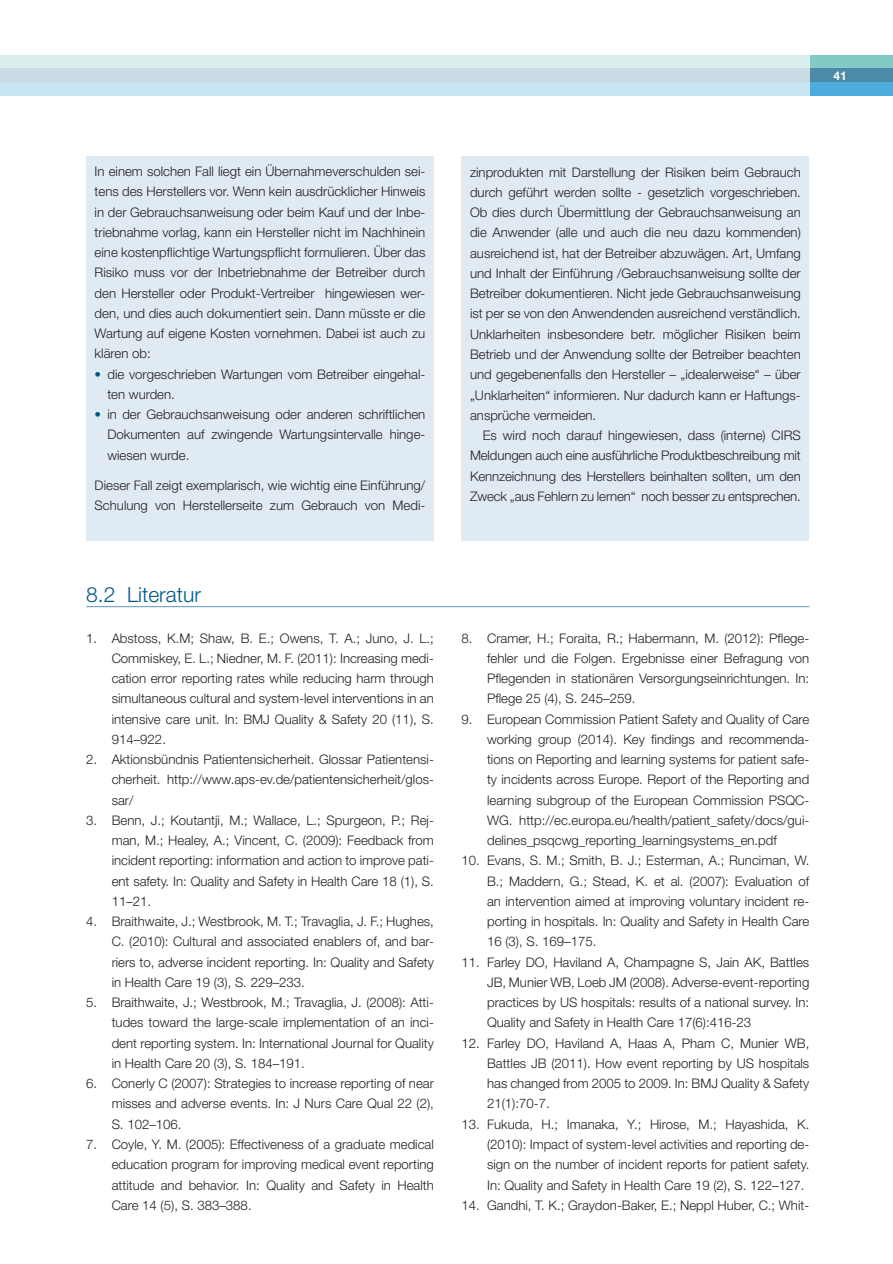
<style>
.page{position:relative;width:893px;height:1264px;background:#fff}
.page>*{position:absolute;margin:0;border:0;box-sizing:border-box;transform-origin:0 0}
.Subline{font:300 21px "Helvetica Neue";color:#005883}
.Copy{font:300 13.2px/20.2px "Helvetica Neue";color:#231f20;text-align:justify}
.t1{font:700 12px "Helvetica Neue";color:#fff}
.s1{color:#005883}
</style>
<div class="page">
<div style="left:0;top:55px;width:893px;height:14px;background:#83c9c6"></div>
<div style="left:0;top:69px;width:893px;height:13px;background:#4d8aa8"></div>
<div style="left:0;top:82px;width:893px;height:14px;background:#4dacdd"></div>
<svg style="left:0;top:55px;width:809px;height:41px"></svg>
<div style="left:86px;top:156px;width:348px;height:385px;background:#e0eaf2"></div>
<div style="left:461px;top:156px;width:348px;height:385px;background:#e0eaf2"></div>
<hr style="left:86px;top:606px;width:723px;height:1px;background:#5b98ba">
<p class="t1" style="left:833px;top:69px;width:15px">41</p>
<p class="Copy" style="left:95px;top:161px;width:332px">In einem solchen Fall liegt ein Übernahmeverschulden sei&shy;tens des Herstellers vor. Wenn kein ausdrücklicher Hinweis in der Gebrauchsanweisung oder beim Kauf und der Inbe&shy;triebnahme vorlag, kann ein Hersteller nicht im Nachhinein eine kostenpflichtige Wartungspflicht formulieren. Über das Risiko muss vor der Inbetriebnahme der Betreiber durch den Hersteller oder Produkt-Vertreiber hingewiesen wer&shy;den, und dies auch dokumentiert sein. Dann müsste er die Wartung auf eigene Kosten vornehmen. Dabei ist auch zu klären ob:</p>
<p class="Copy" style="left:107px;top:363px;width:319px;text-indent:-13px"><span class="s1">•</span> die vorgeschrieben Wartungen vom Betreiber eingehal&shy;ten wurden.</p>
<p class="Copy" style="left:107px;top:404px;width:319px;text-indent:-13px"><span class="s1">•</span> in der Gebrauchsanweisung oder anderen schriftlichen Dokumenten auf zwingende Wartungsintervalle hinge&shy;wiesen wurde.</p>
<p class="Copy" style="left:95px;top:475px;width:332px">Dieser Fall zeigt exemplarisch, wie wichtig eine Einführung/<br>Schulung von Herstellerseite zum Gebrauch von Medi-</p>
<p class="Copy" style="left:470px;top:161px;width:332px">zinprodukten mit Darstellung der Risiken beim Gebrauch durch geführt werden sollte - gesetzlich vorgeschrieben.<br>Ob dies durch Übermittlung der Gebrauchsanweisung an die Anwender (alle und auch die neu dazu kommenden) ausreichend ist, hat der Betreiber abzuwägen. Art, Umfang und Inhalt der Einführung /Gebrauchsanweisung sollte der Betreiber dokumentieren. Nicht jede Gebrauchsanweisung ist per se von den Anwendenden ausreichend verständlich.<br>Unklarheiten insbesondere betr. möglicher Risiken beim Betrieb und der Anwendung sollte der Betreiber beachten und gegebenenfalls den Hersteller – „idealerweise“ – über „Unklarheiten“ informieren. Nur dadurch kann er Haftungs&shy;ansprüche vermeiden.</p>
<p class="Copy" style="left:470px;top:425px;width:332px;text-indent:13px">Es wird noch darauf hingewiesen, dass (interne) CIRS Meldungen auch eine ausführliche Produktbeschreibung mit Kennzeichnung des Herstellers beinhalten sollten, um den Zweck „aus Fehlern zu lernen“ noch besser zu entsprechen.</p>
<p class="Subline" style="left:86px;top:582px;width:116px">8.2 Literatur</p>
<p class="Copy" style="left:112px;top:627px;width:324px;text-indent:-26px">1. Abstoss, K.M; Shaw, B. E.; Owens, T. A.; Juno, J. L.; Commiskey, E. L.; Niedner, M. F. (2011): Increasing medi&shy;cation error reporting rates while reducing harm through simultaneous cultural and system-level interventions in an intensive care unit. In: BMJ Quality &amp; Safety 20 (11), S.<br>914–922.</p>
<p class="Copy" style="left:112px;top:749px;width:324px;text-indent:-26px">2. Aktionsbündnis Patientensicherheit. Glossar Patientensi&shy;cherheit. http://www.aps-ev.de/patientensicherheit/glos&shy;sar/</p>
<p class="Copy" style="left:112px;top:809px;width:324px;text-indent:-26px">3. Benn, J.; Koutantji, M.; Wallace, L.; Spurgeon, P.; Rej&shy;man, M.; Healey, A.; Vincent, C. (2009): Feedback from incident reporting: information and action to improve pati&shy;ent safety. In: Quality and Safety in Health Care 18 (1), S.<br>11–21.</p>
<p class="Copy" style="left:112px;top:911px;width:324px;text-indent:-26px">4. Braithwaite, J.; Westbrook, M. T.; Travaglia, J. F.; Hughes, C. (2010): Cultural and associated enablers of, and bar&shy;riers to, adverse incident reporting. In: Quality and Safety in Health Care 19 (3), S. 229–233.</p>
<p class="Copy" style="left:112px;top:992px;width:324px;text-indent:-26px">5. Braithwaite, J.; Westbrook, M.; Travaglia, J. (2008): Atti&shy;tudes toward the large-scale implementation of an inci&shy;dent reporting system. In: International Journal for Quality in Health Care 20 (3), S. 184–191.</p>
<p class="Copy" style="left:112px;top:1073px;width:324px;text-indent:-26px">6. Conerly C (2007): Strategies to increase reporting of near misses and adverse events. In: J Nurs Care Qual 22 (2), S. 102–106.</p>
<p class="Copy" style="left:112px;top:1133px;width:324px;text-indent:-26px">7. Coyle, Y. M. (2005): Effectiveness of a graduate medical education program for improving medical event reporting attitude and behavior. In: Quality and Safety in Health Care 14 (5), S. 383–388.</p>
<p class="Copy" style="left:487px;top:627px;width:324px;text-indent:-26px">8. Cramer, H.; Foraita, R.; Habermann, M. (2012): Pflege&shy;fehler und die Folgen. Ergebnisse einer Befragung von Pflegenden in stationären Versorgungseinrichtungen. In:<br>Pflege 25 (4), S. 245–259.</p>
<p class="Copy" style="left:487px;top:708px;width:324px;text-indent:-26px">9. European Commission Patient Safety and Quality of Care working group (2014). Key findings and recommenda&shy;tions on Reporting and learning systems for patient safe&shy;ty incidents across Europe. Report of the Reporting and learning subgroup of the European Commission PSQC-WG. http://ec.europa.eu/health/patient_safety/docs/gui&shy;delines_psqcwg_reporting_learningsystems_en.pdf</p>
<p class="Copy" style="left:487px;top:850px;width:324px;text-indent:-26px">10. Evans, S. M.; Smith, B. J.; Esterman, A.; Runciman, W.<br>B.; Maddern, G.; Stead, K. et al. (2007): Evaluation of an intervention aimed at improving voluntary incident re&shy;porting in hospitals. In: Quality and Safety in Health Care 16 (3), S. 169–175.</p>
<p class="Copy" style="left:487px;top:951px;width:324px;text-indent:-26px">11. Farley DO, Haviland A, Champagne S, Jain AK, Battles JB, Munier WB, Loeb JM (2008). Adverse-event-reporting practices by US hospitals: results of a national survey. In:<br>Quality and Safety in Health Care 17(6):416-23</p>
<p class="Copy" style="left:487px;top:1032px;width:324px;text-indent:-26px">12. Farley DO, Haviland A, Haas A, Pham C, Munier WB, Battles JB (2011). How event reporting by US hospitals has changed from 2005 to 2009. In: BMJ Quality &amp; Safety 21(1):70-7.</p>
<p class="Copy" style="left:487px;top:1113px;width:324px;text-indent:-26px">13. Fukuda, H.; Imanaka, Y.; Hirose, M.; Hayashida, K. (2010): Impact of system-level activities and reporting de&shy;sign on the number of incident reports for patient safety.<br>In: Quality and Safety in Health Care 19 (2), S. 122–127.</p>
<p class="Copy" style="left:461px;top:1194px;width:349px">14. Gandhi, T. K.; Graydon-Baker, E.; Neppl Huber, C.; Whit-</p>
</div>
